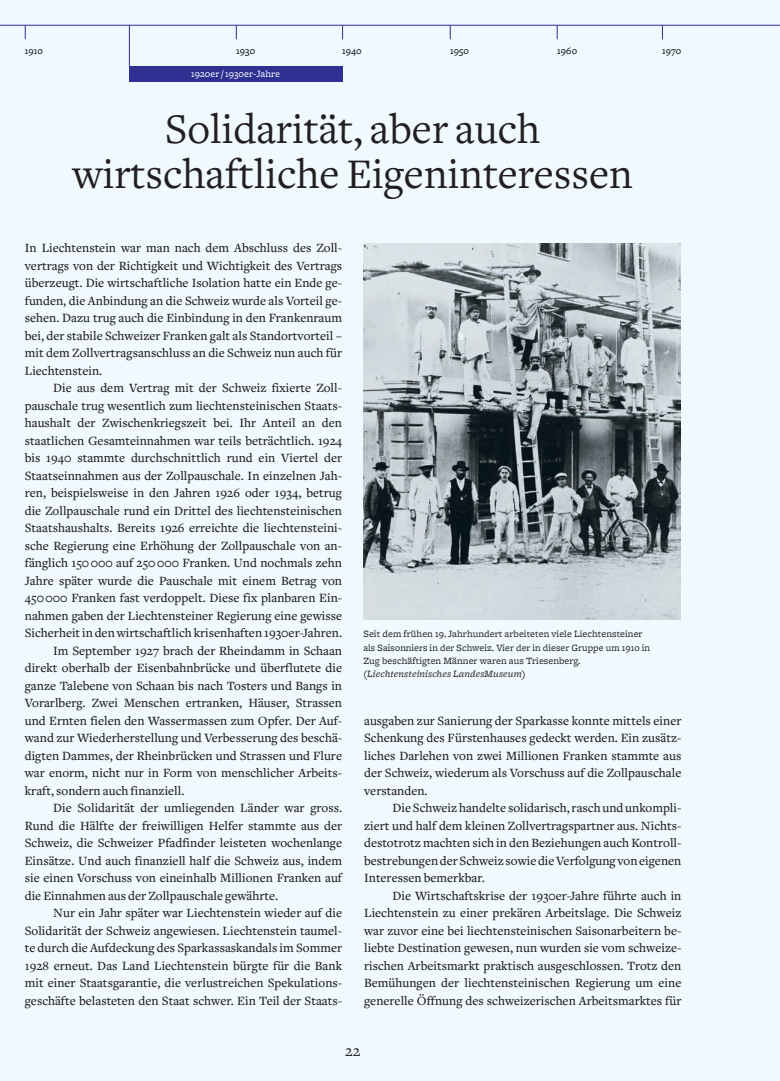
<style>
.page{position:relative;width:780px;height:1081px;background:#f0f9fd}
.page>*{position:absolute;margin:0;border:0;box-sizing:border-box;transform-origin:0 0}
.t1{font:43.75px/45px "Freight Text";color:#231f20;text-align:center}
.t2{font:16.25px "Freight Text";color:#231f20}
.t3{font:500 13.12px/17.5px "Freight Text";color:#231f20;text-align:justify}
.t4{font:10px/13.1px "Freight Micro";letter-spacing:.01em;color:#231f20}
.t5{font:italic 10px "Freight Micro";letter-spacing:.01em;color:#231f20}
.t6{font:10px "Freight Micro";letter-spacing:.01em;color:#080e14}
.t7{font:10px "Freight Micro";letter-spacing:.01em;color:#fff}
</style>
<div class="page">
<hr style="left:0;top:25px;width:780px;height:1px;background:#2e3092">
<svg style="left:25px;top:25px;width:1px;height:14px"></svg>
<svg style="left:236px;top:25px;width:1px;height:14px"></svg>
<svg style="left:342px;top:25px;width:1px;height:14px"></svg>
<svg style="left:450px;top:25px;width:1px;height:14px"></svg>
<svg style="left:662px;top:25px;width:1px;height:14px"></svg>
<svg style="left:556px;top:25px;width:1px;height:14px"></svg>
<img style="left:363px;top:243px;width:317px;height:377px">
<hr style="left:129px;top:25px;width:1px;height:41px;background:#2e3092">
<div style="left:129px;top:66px;width:213px;height:16px;background:#2e3092"></div>
<p class="t6" style="left:25px;top:46px;width:20px">1910</p>
<p class="t6" style="left:236px;top:46px;width:21px">1930</p>
<p class="t6" style="left:342px;top:46px;width:21px">1940</p>
<p class="t6" style="left:450px;top:46px;width:21px">1950</p>
<p class="t6" style="left:557px;top:46px;width:21px">1960</p>
<p class="t6" style="left:662px;top:46px;width:21px">1970</p>
<p class="t7" style="left:191px;top:68px;width:90px">1920er/1930er-Jahre</p>
<h1 class="t1" style="left:72px;top:107px;width:562px">Solidarität, aber auch wirtschaftliche Eigeninteressen</h1>
<p class="t3" style="left:25px;top:240px;width:319px">In Liechtenstein war man nach dem Abschluss des Zoll&shy;vertrags von der Richtigkeit und Wichtigkeit des Vertrags überzeugt. Die wirtschaftliche Isolation hatte ein Ende ge&shy;funden, die Anbindung an die Schweiz wurde als Vorteil ge&shy;sehen. Dazu trug auch die Einbindung in den Frankenraum bei, der stabile Schweizer Franken galt als Standortvorteil − mit dem Zollvertragsanschluss an die Schweiz nun auch für Liechtenstein.</p>
<p class="t3" style="left:53px;top:380px;width:290px">Die aus dem Vertrag mit der Schweiz fixierte Zoll-</p>
<p class="t3" style="left:25px;top:397px;width:319px">pauschale trug wesentlich zum liechtensteinischen Staats-</p>
<p class="t3" style="left:25px;top:415px;width:319px">haushalt der Zwischenkriegszeit bei. Ihr Anteil an den</p>
<p class="t3" style="left:25px;top:432px;width:319px">staatlichen Gesamteinnahmen war teils beträchtlich. 1924</p>
<p class="t3" style="left:25px;top:450px;width:319px">bis 1940 stammte durchschnittlich rund ein Viertel der</p>
<p class="t3" style="left:25px;top:467px;width:319px">Staatseinnahmen aus der Zollpauschale. In einzelnen Jah-</p>
<p class="t3" style="left:25px;top:485px;width:319px">ren, beispielsweise in den Jahren 1926 oder 1934, betrug</p>
<p class="t3" style="left:25px;top:502px;width:319px">die Zollpauschale rund ein Drittel des liechtensteinischen</p>
<p class="t3" style="left:25px;top:520px;width:319px">Staatshaushalts. Bereits 1926 erreichte die liechtensteini-</p>
<p class="t3" style="left:25px;top:537px;width:319px">sche Regierung eine Erhöhung der Zollpauschale von an-</p>
<p class="t3" style="left:25px;top:555px;width:319px">fänglich 150000 auf 250000 Franken. Und nochmals zehn</p>
<p class="t3" style="left:25px;top:572px;width:319px">Jahre später wurde die Pauschale mit einem Betrag von</p>
<p class="t3" style="left:25px;top:590px;width:319px">450000 Franken fast verdoppelt. Diese fix planbaren Ein-</p>
<p class="t3" style="left:25px;top:607px;width:319px">nahmen gaben der Liechtensteiner Regierung eine gewisse</p>
<p class="t3" style="left:25px;top:625px;width:319px">Sicherheit in den wirtschaftlich krisenhaften 1930er-Jahren.</p>
<p class="t3" style="left:53px;top:642px;width:290px">Im September 1927 brach der Rheindamm in Schaan</p>
<p class="t3" style="left:25px;top:660px;width:319px">direkt oberhalb der Eisenbahnbrücke und überflutete die</p>
<p class="t3" style="left:25px;top:677px;width:319px">ganze Talebene von Schaan bis nach Tosters und Bangs in</p>
<p class="t3" style="left:25px;top:695px;width:319px">Vorarlberg. Zwei Menschen ertranken, Häuser, Strassen</p>
<p class="t3" style="left:25px;top:712px;width:319px">und Ernten fielen den Wassermassen zum Opfer. Der Auf-</p>
<p class="t3" style="left:25px;top:730px;width:319px">wand zur Wiederherstellung und Verbesserung des beschä-</p>
<p class="t3" style="left:25px;top:747px;width:319px">digten Dammes, der Rheinbrücken und Strassen und Flure</p>
<p class="t3" style="left:25px;top:765px;width:319px">war enorm, nicht nur in Form von menschlicher Arbeits-</p>
<p class="t3" style="left:25px;top:782px;width:161px">kraft, sondern auch finanziell.</p>
<p class="t3" style="left:53px;top:800px;width:290px">Die Solidarität der umliegenden Länder war gross.</p>
<p class="t3" style="left:25px;top:817px;width:319px">Rund die Hälfte der freiwilligen Helfer stammte aus der</p>
<p class="t3" style="left:25px;top:835px;width:319px">Schweiz, die Schweizer Pfadfinder leisteten wochenlange</p>
<p class="t3" style="left:25px;top:852px;width:319px">Einsätze. Und auch finanziell half die Schweiz aus, indem</p>
<p class="t3" style="left:25px;top:869px;width:319px">sie einen Vorschuss von eineinhalb Millionen Franken auf</p>
<p class="t3" style="left:25px;top:887px;width:255px">die Einnahmen aus der Zollpauschale gewährte.</p>
<p class="t3" style="left:53px;top:904px;width:290px">Nur ein Jahr später war Liechtenstein wieder auf die</p>
<p class="t3" style="left:25px;top:922px;width:319px">Solidarität der Schweiz angewiesen. Liechtenstein taumel-</p>
<p class="t3" style="left:25px;top:939px;width:319px">te durch die Aufdeckung des Sparkassaskandals im Sommer</p>
<p class="t3" style="left:25px;top:957px;width:319px">1928 erneut. Das Land Liechtenstein bürgte für die Bank</p>
<p class="t3" style="left:25px;top:974px;width:319px">mit einer Staatsgarantie, die verlustreichen Spekulations-</p>
<p class="t3" style="left:25px;top:992px;width:319px">geschäfte belasteten den Staat schwer. Ein Teil der Staats-</p>
<p class="t4" style="left:363px;top:628px;width:288px">Seit dem frühen 19. Jahrhundert arbeiteten viele Liechtensteiner als Saisonniers in der Schweiz. Vier der in dieser Gruppe um 1910 in<br>Zug beschäftigten Männer waren aus Triesenberg.</p>
<p class="t5" style="left:363px;top:668px;width:164px">(Liechtensteinisches LandesMuseum)</p>
<p class="t3" style="left:364px;top:712px;width:319px">ausgaben zur Sanierung der Sparkasse konnte mittels einer Schenkung des Fürstenhauses gedeckt werden. Ein zusätz&shy;liches Darlehen von zwei Millionen Franken stammte aus der Schweiz, wiederum als Vorschuss auf die Zollpauschale verstanden.</p>
<p class="t3" style="left:364px;top:799px;width:319px;text-indent:28px">Die Schweiz handelte solidarisch, rasch und unkompli&shy;ziert und half dem kleinen Zollvertragspartner aus. Nichts&shy;destotrotz machten sich in den Beziehungen auch Kontroll&shy;bestrebungen der Schweiz sowie die Verfolgung von eigenen Interessen bemerkbar.</p>
<p class="t3" style="left:364px;top:887px;width:319px;text-indent:28px">Die Wirtschaftskrise der 1930er-Jahre führte auch in Liechtenstein zu einer prekären Arbeitslage. Die Schweiz war zuvor eine bei liechtensteinischen Saisonarbeitern be&shy;liebte Destination gewesen, nun wurden sie vom schweize&shy;rischen Arbeitsmarkt praktisch ausgeschlossen. Trotz den Bemühungen der liechtensteinischen Regierung um eine generelle Öffnung des schweizerischen Arbeitsmarktes für</p>
<p class="t2" style="left:345px;top:1042px;width:17px">22</p>
</div>
